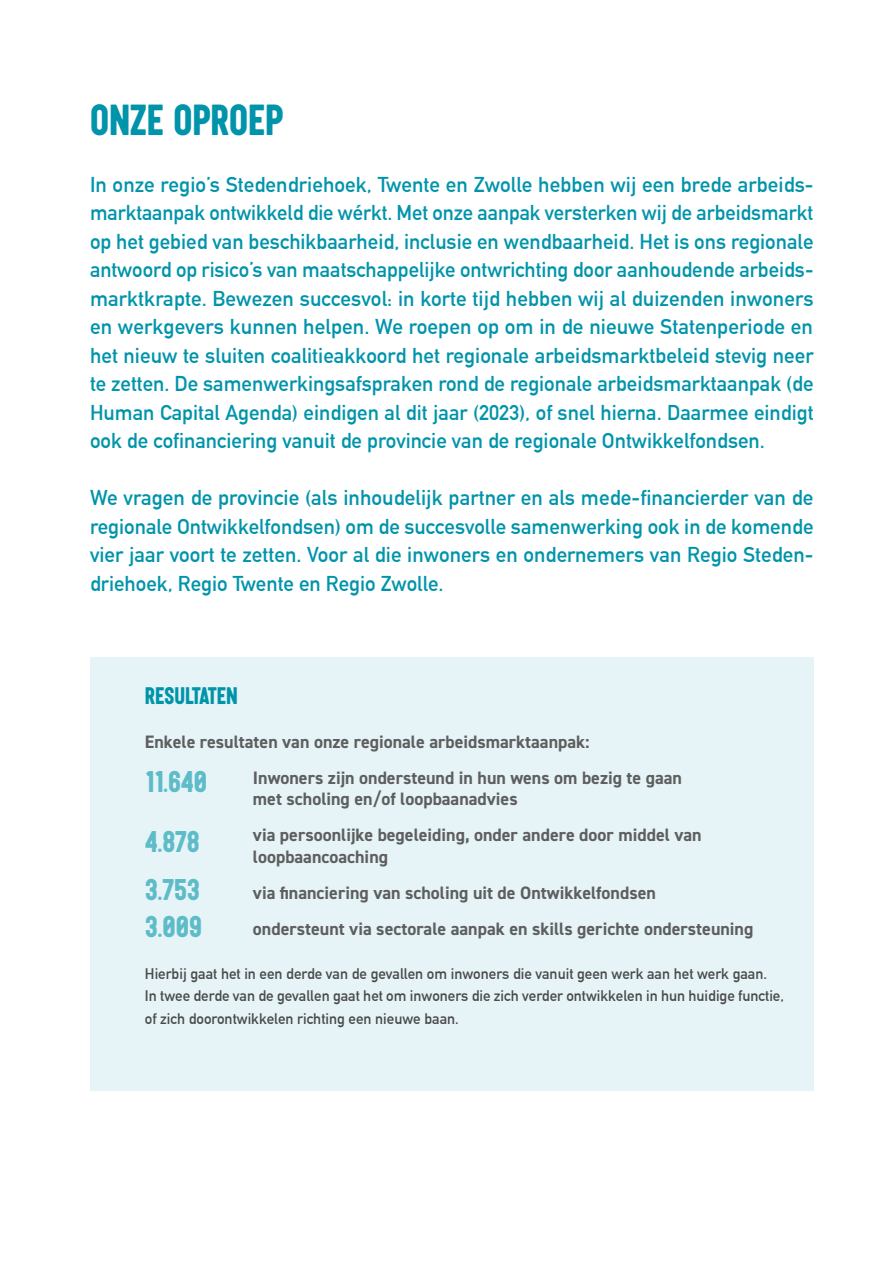
<style>
.page{position:relative;width:893px;height:1263px;background:#fff}
.page>*{position:absolute;margin:0;border:0;box-sizing:border-box;transform-origin:0 0}
.t1{font:43.5px "Merchanto BOLD Round";color:#0094aa}
.t2{font:30px "Merchanto BOLD Round";color:#5ebcc9}
.t3{font:24px "Merchanto BOLD Round";color:#0094aa}
.t4{font:700 21px/28.5px "DIN Alternate";color:#0094aa;text-align:justify}
.t5{font:700 18px "DIN2014";color:#5e5e5e}
.t6{font:700 15px/22.5px "DIN Alternate";color:#4a4a4a}
</style>
<div class="page">
<div style="left:90px;top:657px;width:723px;height:434px;background:#e6f4f7"></div>
<p class="t1" style="left:90px;top:97px;width:158px">ONZEOPROEP</p>
<p class="t4" style="left:90px;top:169px;width:725px">In onze regio’s Stedendriehoek, Twente en Zwolle hebben wij een brede arbeids&shy;marktaanpak ontwikkeld die wérkt. Met onze aanpak versterken wij de arbeidsmarkt op het gebied van beschikbaarheid, inclusie en wendbaarheid. Het is ons regionale antwoord op risico’s van maatschappelijke ontwrichting door aanhoudende arbeids&shy;marktkrapte. Bewezen succesvol: in korte tijd hebben wij al duizenden inwoners en werkgevers kunnen helpen. We roepen op om in de nieuwe Statenperiode en het nieuw te sluiten coalitieakkoord het regionale arbeidsmarktbeleid stevig neer te zetten. De samenwerkingsafspraken rond de regionale arbeidsmarktaanpak (de Human Capital Agenda) eindigen al dit jaar (2023), of snel hierna. Daarmee eindigt ook de cofinanciering vanuit de provincie van de regionale Ontwikkelfondsen.</p>
<p class="t4" style="left:90px;top:482px;width:725px">We vragen de provincie (als inhoudelijk partner en als mede-financierder van de regionale Ontwikkelfondsen) om de succesvolle samenwerking ook in de komende vier jaar voort te zetten. Voor al die inwoners en ondernemers van Regio Steden&shy;driehoek, Regio Twente en Regio Zwolle.</p>
<p class="t3" style="left:145px;top:683px;width:50px">RESULTATEN</p>
<p class="t5" style="left:145px;top:729px;width:446px">Enkele resultaten van onze regionale arbeidsmarktaanpak:</p>
<p class="t5" style="left:253px;top:765px;width:431px">Inwoners zijn ondersteund in hun wens om bezig te gaan</p>
<p class="t5" style="left:253px;top:787px;width:266px">met scholing en/of loopbaanadvies</p>
<p class="t5" style="left:253px;top:823px;width:450px">via persoonlijke begeleiding, onder andere door middel van</p>
<p class="t5" style="left:253px;top:845px;width:137px">loopbaancoaching</p>
<p class="t5" style="left:253px;top:881px;width:404px">via financiering van scholing uit de Ontwikkelfondsen</p>
<p class="t5" style="left:253px;top:917px;width:502px">ondersteunt via sectorale aanpak en skills gerichte ondersteuning</p>
<p class="t6" style="left:145px;top:961px;width:624px">Hierbij gaat het in een derde van de gevallen om inwoners die vanuit geen werk aan het werk gaan.</p>
<p class="t6" style="left:145px;top:984px;width:641px">In twee derde van de gevallen gaat het om inwoners die zich verder ontwikkelen in hun huidige functie, of zich doorontwikkelen richting een nieuwe baan.</p>
<p class="t2" style="left:145px;top:765px;width:64px">11.640</p>
<p class="t2" style="left:145px;top:825px;width:56px">4.878</p>
<p class="t2" style="left:145px;top:873px;width:56px">3.753</p>
<p class="t2" style="left:145px;top:911px;width:58px">3.009</p>
</div>
